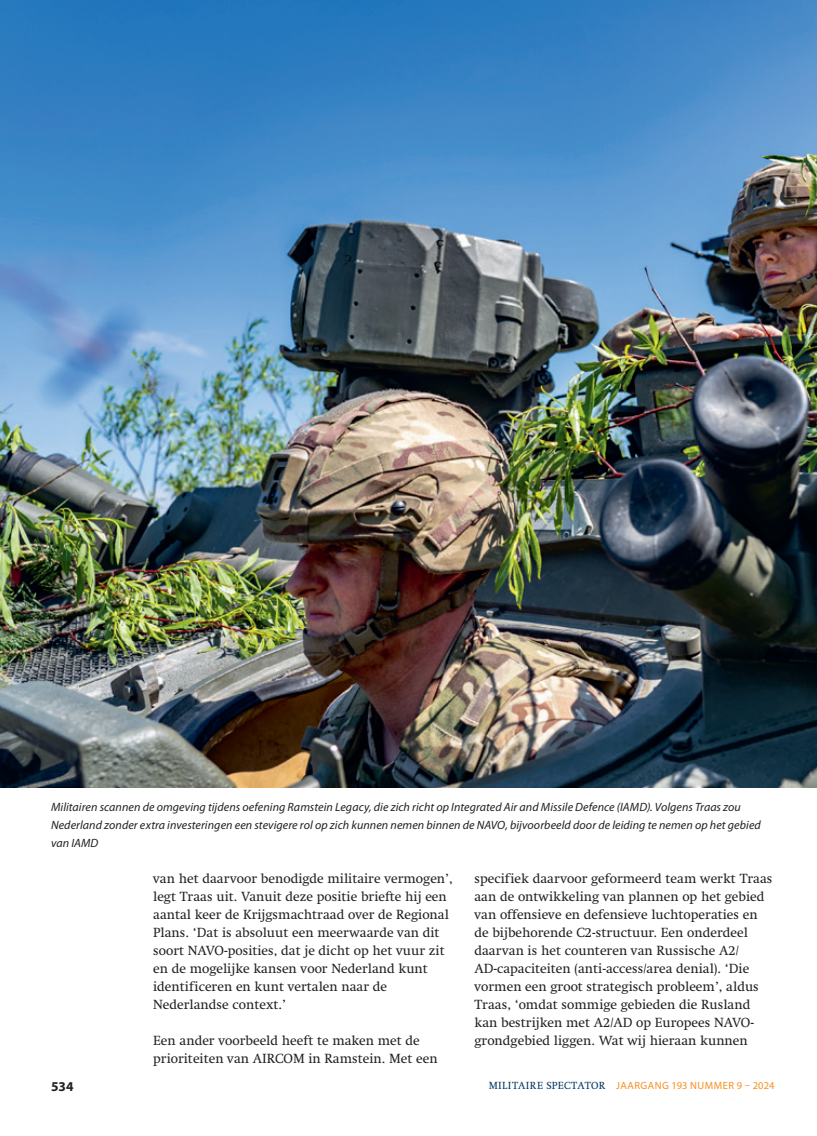
<style>
.page{position:relative;width:817px;height:1136px;background:#fff}
.page>*{position:absolute;margin:0;border:0;box-sizing:border-box;transform-origin:0 0}
.t1{font:13.5px/18px "Swift LT Std";color:#231f20}
.t2{font:700 13.5px "Myriad Pro";color:#231f20}
.t3{font:italic 12px/18px "Myriad Pro";letter-spacing:.005em;color:#231f20}
.t4{font:10.5px "Myriad Pro";letter-spacing:.045em;color:#f68f1e}
.s1{font-family:"Swift LT Std";color:#003562}
</style>
<div class="page">
<img style="left:0;top:0;width:816px;height:787px">
<p class="t3" style="left:51px;top:797px;width:711px">Militairen scannen de omgeving tijdens oefening Ramstein Legacy, die zich richt op Integrated Air and Missile Defence (IAMD). Volgens Traas zou<br>Nederland zonder extra investeringen een stevigere rol op zich kunnen nemen binnen de NAVO, bijvoorbeeld door de leiding te nemen op het gebied van IAMD</p>
<p class="t1" style="left:153px;top:869px;width:301px">van het daarvoor benodigde militaire vermogen’, legt Traas uit. Vanuit deze positie briefte hij een aantal keer de Krijgsmachtraad over de Regional Plans. ‘Dat is absoluut een meerwaarde van dit soort NAVO-posities, dat je dicht op het vuur zit en de mogelijke kansen voor Nederland kunt identificeren en kunt vertalen naar de Nederlandse context.’</p>
<p class="t1" style="left:153px;top:1031px;width:286px">Een ander voorbeeld heeft te maken met de prioriteiten van AIRCOM in Ramstein. Met een</p>
<p class="t1" style="left:474px;top:869px;width:299px">specifiek daarvoor geformeerd team werkt Traas aan de ontwikkeling van plannen op het gebied van offensieve en defensieve luchtoperaties en de bijbehorende C2-structuur. Een onderdeel daarvan is het counteren van Russische A2/ AD-capaciteiten (anti-access/area denial). ‘Die vormen een groot strategisch probleem’, aldus Traas, ‘omdat sommige gebieden die Rusland kan bestrijken met A2/AD op Europees NAVO&shy;grondgebied liggen. Wat wij hieraan kunnen</p>
<p class="t2" style="left:51px;top:1077px;width:24px">534</p>
<p class="t4" style="left:488px;top:1078px;width:287px"><span class="s1">MILITAIRE SPECTATOR</span> JAARGANG 193 NUMMER 9 – 2024</p>
</div>
